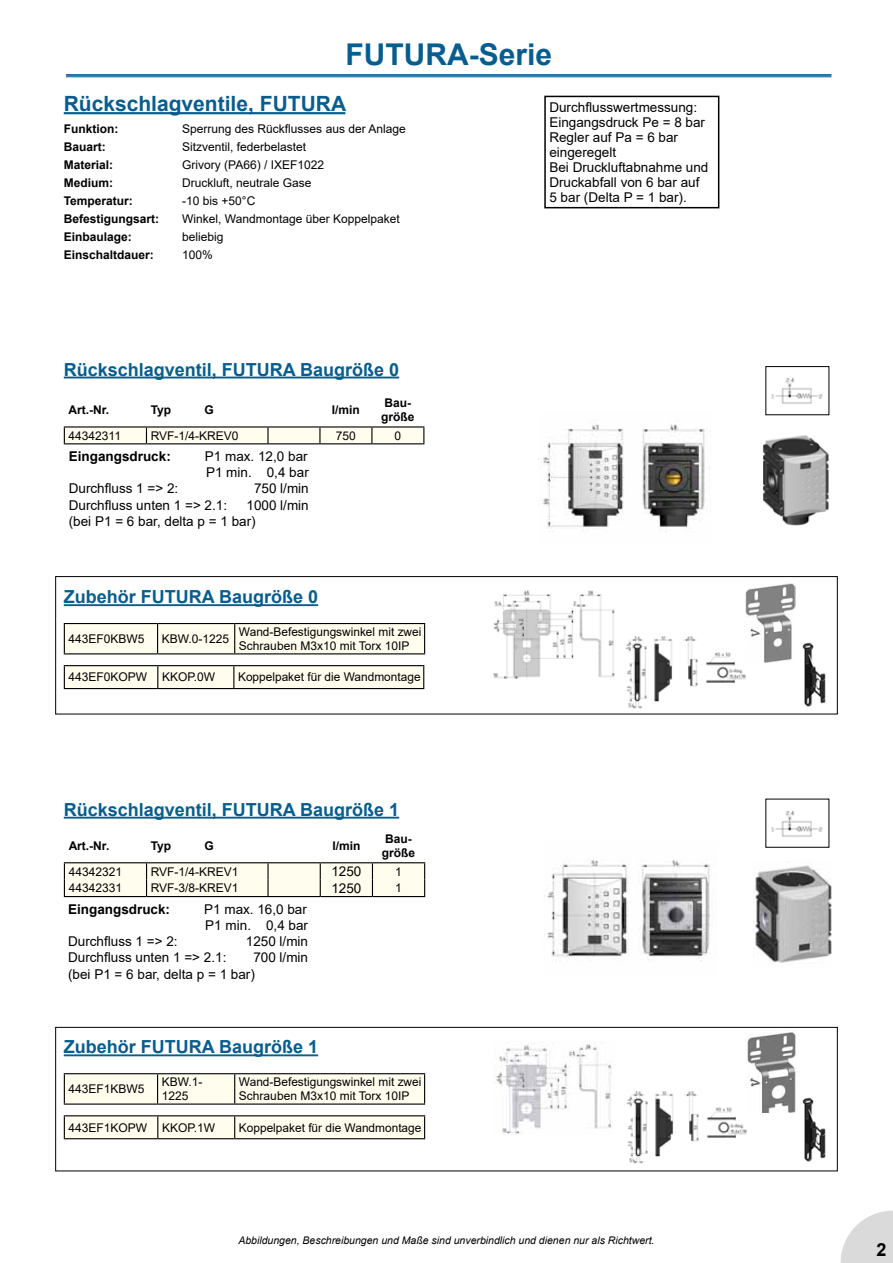
<style>
.page{position:relative;width:893px;height:1263px;background:#fff}
.page>*{position:absolute;margin:0;border:0;box-sizing:border-box;transform-origin:0 0}
.t1{font:700 30px "Arial";color:#075d8d}
.t2{font:700 21px "Arial";color:#075d8d}
.t3{font:700 18px "Arial";color:#075d8d}
.t4{font:700 18px "Arial";color:#000}
.t5{font:13.5px/15px "Arial";color:#000}
.t6{font:700 13.5px "Arial";color:#000}
.t7{font:12px/14.4px "Arial";color:#000}
.t8{font:700 12px/14.4px "Arial";color:#000}
.t9{font:italic 10.5px "Arial";color:#000}
</style>
<div class="page">
<hr style="left:66px;top:74px;width:765px;height:1px;background:#075d8d">
<hr style="left:66px;top:75px;width:765px;height:1px;background:#075d8d">
<hr style="left:66px;top:76px;width:765px;height:1px;background:#075d8d">
<svg style="left:841px;top:1210px;width:52px;height:53px"></svg>
<hr style="left:64px;top:112px;width:281px;height:2px;background:#075d8d">
<img style="left:544px;top:859px;width:166px;height:103px">
<img style="left:753px;top:865px;width:79px;height:98px">
<img style="left:771px;top:811px;width:52px;height:26px">
<hr style="left:64px;top:817px;width:335px;height:2px;background:#075d8d">
<img style="left:538px;top:421px;width:172px;height:111px">
<img style="left:763px;top:435px;width:66px;height:90px">
<img style="left:771px;top:378px;width:52px;height:26px">
<hr style="left:64px;top:377px;width:335px;height:1px;background:#075d8d">
<div style="left:544px;top:96px;width:175px;height:112px;border:2px solid #000"></div>
<div style="left:55px;top:1027px;width:783px;height:144px;border:1px solid #000"></div>
<div style="left:55px;top:576px;width:783px;height:138px;border:1px solid #000"></div>
<hr style="left:64px;top:426px;width:82px;height:1px;background:#000">
<hr style="left:146px;top:426px;width:122px;height:1px;background:#000">
<hr style="left:268px;top:426px;width:52px;height:1px;background:#000">
<hr style="left:320px;top:426px;width:52px;height:1px;background:#000">
<hr style="left:372px;top:426px;width:52px;height:1px;background:#000">
<svg style="left:64px;top:427px;width:360px;height:16px;background:#f2f0e1"></svg>
<hr style="left:64px;top:443px;width:82px;height:1px;background:#000">
<hr style="left:146px;top:443px;width:122px;height:1px;background:#000">
<hr style="left:268px;top:443px;width:52px;height:1px;background:#000">
<hr style="left:320px;top:443px;width:52px;height:1px;background:#000">
<hr style="left:372px;top:443px;width:52px;height:1px;background:#000">
<hr style="left:64px;top:862px;width:83px;height:1px;background:#000">
<hr style="left:147px;top:862px;width:121px;height:1px;background:#000">
<hr style="left:268px;top:862px;width:52px;height:1px;background:#000">
<hr style="left:320px;top:862px;width:52px;height:1px;background:#000">
<hr style="left:372px;top:862px;width:53px;height:1px;background:#000">
<hr style="left:64px;top:896px;width:83px;height:1px;background:#000">
<hr style="left:147px;top:896px;width:121px;height:1px;background:#000">
<hr style="left:268px;top:896px;width:52px;height:1px;background:#000">
<hr style="left:320px;top:896px;width:52px;height:1px;background:#000">
<hr style="left:372px;top:896px;width:53px;height:1px;background:#000">
<div style="left:64px;top:863px;width:361px;height:33px;background:#fffdee"></div>
<img style="left:493px;top:590px;width:122px;height:89px">
<hr style="left:64px;top:604px;width:254px;height:2px;background:#075d8d">
<img style="left:802px;top:643px;width:24px;height:64px">
<img style="left:626px;top:636px;width:120px;height:73px">
<svg style="left:64px;top:623px;width:361px;height:31px;background:#edebdd"></svg>
<hr style="left:64px;top:665px;width:94px;height:1px;background:#000">
<hr style="left:158px;top:665px;width:76px;height:1px;background:#000">
<hr style="left:234px;top:665px;width:190px;height:1px;background:#000">
<hr style="left:64px;top:688px;width:94px;height:1px;background:#000">
<hr style="left:158px;top:688px;width:76px;height:1px;background:#000">
<hr style="left:234px;top:688px;width:190px;height:1px;background:#000">
<div style="left:64px;top:666px;width:360px;height:22px;background:#fffdee"></div>
<img style="left:745px;top:583px;width:50px;height:80px">
<img style="left:494px;top:1043px;width:118px;height:92px">
<hr style="left:64px;top:1054px;width:254px;height:2px;background:#075d8d">
<img style="left:802px;top:1097px;width:24px;height:64px">
<img style="left:627px;top:1091px;width:120px;height:73px">
<hr style="left:64px;top:1073px;width:94px;height:1px;background:#000">
<hr style="left:158px;top:1073px;width:77px;height:1px;background:#000">
<hr style="left:235px;top:1073px;width:190px;height:1px;background:#000">
<hr style="left:64px;top:1103px;width:94px;height:2px;background:#000">
<hr style="left:158px;top:1103px;width:77px;height:2px;background:#000">
<hr style="left:235px;top:1103px;width:190px;height:2px;background:#000">
<svg style="left:64px;top:1074px;width:361px;height:30px;background:#f5f3e5"></svg>
<hr style="left:64px;top:1115px;width:94px;height:1px;background:#000">
<hr style="left:158px;top:1115px;width:77px;height:1px;background:#000">
<hr style="left:235px;top:1115px;width:190px;height:1px;background:#000">
<svg style="left:64px;top:1116px;width:361px;height:23px;background:#eeecde"></svg>
<img style="left:747px;top:1032px;width:49px;height:80px">
<h1 class="t1" style="left:345px;top:34px;width:208px">FUTURA-Serie</h1>
<h2 class="t2" style="left:64px;top:89px;width:284px">Rückschlagventile, FUTURA</h2>
<p class="t8" style="left:64px;top:121px;width:56px">Funktion:</p>
<p class="t7" style="left:182px;top:121px;width:225px">Sperrung des Rückflusses aus der Anlage</p>
<p class="t8" style="left:64px;top:139px;width:43px">Bauart:</p>
<p class="t7" style="left:182px;top:139px;width:126px">Sitzventil, federbelastet</p>
<p class="t8" style="left:64px;top:157px;width:51px">Material:</p>
<p class="t7" style="left:182px;top:157px;width:143px">Grivory (PA66) / IXEF1022</p>
<p class="t8" style="left:64px;top:175px;width:51px">Medium:</p>
<p class="t7" style="left:182px;top:175px;width:131px">Druckluft, neutrale Gase</p>
<p class="t8" style="left:64px;top:193px;width:71px">Temperatur:</p>
<p class="t7" style="left:182px;top:193px;width:75px">-10 bis +50°C</p>
<p class="t8" style="left:64px;top:211px;width:97px">Befestigungsart:</p>
<p class="t7" style="left:182px;top:211px;width:219px">Winkel, Wandmontage über Koppelpaket</p>
<p class="t8" style="left:64px;top:229px;width:70px">Einbaulage:</p>
<p class="t7" style="left:182px;top:229px;width:43px">beliebig</p>
<p class="t8" style="left:64px;top:247px;width:92px">Einschaltdauer:</p>
<p class="t7" style="left:182px;top:247px;width:32px">100%</p>
<h3 class="t3" style="left:64px;top:357px;width:337px">Rückschlagventil, FUTURA Baugröße 0</h3>
<p class="t8" style="left:69px;top:403px;width:42px">Art.-Nr.</p>
<p class="t8" style="left:151px;top:403px;width:22px">Typ</p>
<p class="t8" style="left:205px;top:403px;width:11px">G</p>
<p class="t8" style="left:332px;top:403px;width:30px">I/min</p>
<p class="t8" style="left:381px;top:396px;width:35px">Bau&shy;größe</p>
<p class="t7" style="left:69px;top:428px;width:54px">44342311</p>
<p class="t7" style="left:151px;top:428px;width:89px">RVF-1/4-KREV0</p>
<p class="t7" style="left:336px;top:428px;width:22px">750</p>
<p class="t7" style="left:395px;top:428px;width:8px">0</p>
<p class="t6" style="left:69px;top:447px;width:104px">Eingangsdruck:</p>
<p class="t5" style="left:205px;top:448px;width:105px;line-height:16.2px">P1 max. 12,0 bar<br>P1 min. 0,4 bar</p>
<p class="t5" style="left:69px;top:481px;width:111px">Durchfluss 1 =&gt; 2:</p>
<p class="t5" style="left:254px;top:481px;width:56px">750 l/min</p>
<p class="t5" style="left:69px;top:497px;width:160px">Durchfluss unten 1 =&gt; 2.1:</p>
<p class="t5" style="left:69px;top:497px;width:241px;line-height:16.2px;text-indent:178px">1000 l/min (bei P1 = 6 bar, delta p = 1 bar)</p>
<h3 class="t3" style="left:64px;top:584px;width:256px">Zubehör FUTURA Baugröße 0</h3>
<p class="t7" style="left:69px;top:632px;width:78px">443EF0KBW5</p>
<p class="t7" style="left:162px;top:632px;width:69px">KBW.0-1225</p>
<p class="t7" style="left:239px;top:624px;width:184px">Wand-Befestigungswinkel mit zwei<br>Schrauben M3x10 mit Torx 10IP</p>
<p class="t7" style="left:69px;top:670px;width:148px">443EF0KOPW KKOP.0W</p>
<p class="t7" style="left:238px;top:670px;width:184px">Koppelpaket für die Wandmontage</p>
<h3 class="t3" style="left:64px;top:797px;width:337px">Rückschlagventil, FUTURA Baugröße 1</h3>
<p class="t8" style="left:69px;top:839px;width:42px">Art.-Nr.</p>
<p class="t8" style="left:151px;top:839px;width:22px">Typ</p>
<p class="t8" style="left:205px;top:839px;width:11px">G</p>
<p class="t8" style="left:332px;top:839px;width:30px">I/min</p>
<p class="t8" style="left:382px;top:831px;width:35px">Bau&shy;größe</p>
<p class="t7" style="left:69px;top:864px;width:55px">44342321</p>
<p class="t7" style="left:151px;top:864px;width:89px">RVF-1/4-KREV1</p>
<p class="t5" style="left:331px;top:864px;width:32px">1250</p>
<p class="t7" style="left:395px;top:864px;width:8px">1</p>
<p class="t7" style="left:69px;top:881px;width:55px">44342331</p>
<p class="t7" style="left:151px;top:881px;width:89px">RVF-3/8-KREV1</p>
<p class="t5" style="left:331px;top:880px;width:32px">1250</p>
<p class="t7" style="left:395px;top:881px;width:8px">1</p>
<p class="t6" style="left:68px;top:899px;width:104px">Eingangsdruck:</p>
<p class="t5" style="left:204px;top:901px;width:105px;line-height:16.2px">P1 max. 16,0 bar<br>P1 min. 0,4 bar</p>
<p class="t5" style="left:68px;top:934px;width:111px">Durchfluss 1 =&gt; 2:</p>
<p class="t5" style="left:246px;top:934px;width:64px">1250 l/min</p>
<p class="t5" style="left:68px;top:950px;width:160px">Durchfluss unten 1 =&gt; 2.1:</p>
<p class="t5" style="left:68px;top:949px;width:241px;line-height:16.2px;text-indent:185px">700 l/min (bei P1 = 6 bar, delta p = 1 bar)</p>
<h3 class="t3" style="left:64px;top:1034px;width:256px">Zubehör FUTURA Baugröße 1</h3>
<p class="t7" style="left:69px;top:1082px;width:78px">443EF1KBW5</p>
<p class="t7" style="left:162px;top:1074px;width:42px">KBW.1-<br>1225</p>
<p class="t7" style="left:239px;top:1074px;width:184px">Wand-Befestigungswinkel mit zwei<br>Schrauben M3x10 mit Torx 10IP</p>
<p class="t7" style="left:69px;top:1120px;width:148px">443EF1KOPW KKOP.1W</p>
<p class="t7" style="left:239px;top:1120px;width:184px">Koppelpaket für die Wandmontage</p>
<p class="t5" style="left:549px;top:100px;width:161px">Durchflusswertmessung:<br>Eingangsdruck Pe = 8 bar<br>Regler auf Pa = 6 bar eingeregelt<br>Bei Druckluftabnahme und<br>Druckabfall von 6 bar auf<br>5 bar (Delta P = 1 bar).</p>
<p class="t9" style="left:238px;top:1233px;width:418px">Abbildungen, Beschreibungen und Maße sind unverbindlich und dienen nur als Richtwert.</p>
<h3 class="t4" style="left:877px;top:1237px;width:12px">2</h3>
</div>
